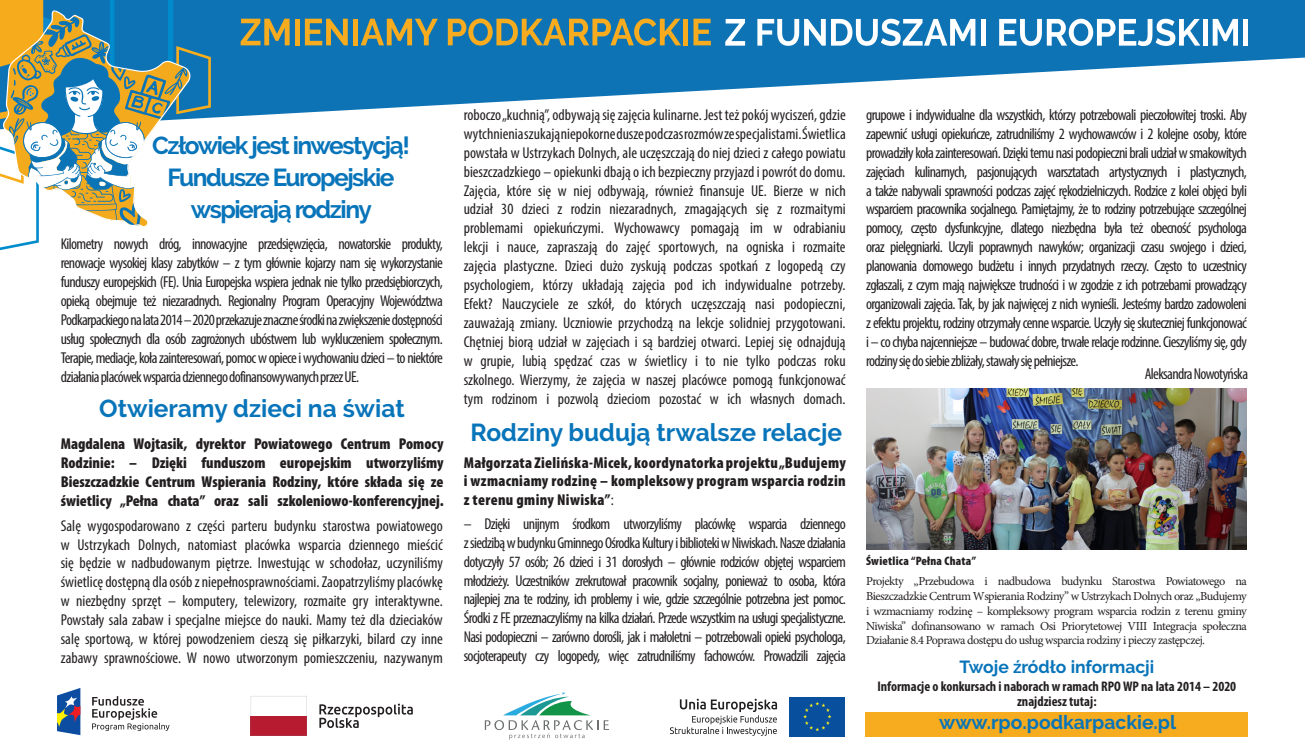
<style>
.page{position:relative;width:1305px;height:753px;background:#fff}
.page>*{position:absolute;margin:0;border:0;box-sizing:border-box;transform-origin:0 0}
.t1{font:700 24.5px/32.2px "Raleway";letter-spacing:-.06em;color:#0874b9;text-align:center}
.t2{font:700 24.5px "Raleway";color:#0874b9}
.t3{font:700 19.25px "Raleway";color:#0874b9}
.t4{font:700 17.5px "Raleway";color:#0874b9}
.t5{font:condensed 15.75px/18.9px "Myriad Pro";letter-spacing:-.01em;color:#231f20;text-align:justify}
.t6{font:900 condensed 15.75px/18.9px "Myriad Pro";letter-spacing:.01em;color:#231f20;text-align:justify}
.t7{font:condensed 15.75px "Myriad Pro";letter-spacing:-.04em;color:#231f20}
.t8{font:700 condensed 14px/15px "Myriad Pro";color:#231f20;text-align:center}
.t9{font:12.25px/14.7px "Minion Pro";letter-spacing:-.04em;color:#231f20;text-align:justify}
.t10{font:900 condensed 12.25px "Myriad Pro";letter-spacing:.02em;color:#231f20}
.s1{font-weight:400}
</style>
<div class="page">
<div style="left:865px;top:712px;width:383px;height:24px;background:#f6ac1e"></div>
<svg style="left:319px;top:703px;width:94px;height:24px"></svg>
<svg style="left:251px;top:696px;width:56px;height:39px"></svg>
<div style="left:789px;top:696px;width:56px;height:39px;background:#084f9e"></div>
<svg style="left:803px;top:701px;width:28px;height:29px"></svg>
<svg style="left:670px;top:698px;width:107px;height:37px"></svg>
<svg style="left:604px;top:720px;width:5px;height:9px"></svg>
<svg style="left:485px;top:692px;width:113px;height:46px"></svg>
<svg style="left:92px;top:696px;width:77px;height:34px"></svg>
<svg style="left:57px;top:688px;width:23px;height:46px"></svg>
<img style="left:866px;top:388px;width:381px;height:161px">
<svg style="left:211px;top:0;width:1094px;height:118px;fill:#0d73b5"></svg>
<svg style="left:241px;top:19px;width:49px;height:26px"></svg>
<div style="left:295px;top:19px;width:5px;height:26px;background:#f6ac1e"></div>
<svg style="left:305px;top:19px;width:43px;height:26px"></svg>
<div style="left:353px;top:19px;width:5px;height:26px;background:#f6ac1e"></div>
<svg style="left:361px;top:19px;width:77px;height:26px;background:#708b74"></svg>
<svg style="left:448px;top:18px;width:233px;height:28px;background:#728b72"></svg>
<div style="left:683px;top:19px;width:5px;height:26px;background:#f6ac1e"></div>
<svg style="left:693px;top:19px;width:18px;height:26px"></svg>
<svg style="left:725px;top:19px;width:20px;height:27px"></svg>
<svg style="left:757px;top:19px;width:218px;height:27px"></svg>
<div style="left:980px;top:19px;width:5px;height:27px;background:#fff"></div>
<svg style="left:999px;top:19px;width:201px;height:27px"></svg>
<div style="left:1202px;top:19px;width:5px;height:27px;background:#fff"></div>
<svg style="left:1212px;top:19px;width:26px;height:27px"></svg>
<div style="left:1243px;top:19px;width:5px;height:27px;background:#fff"></div>
<svg style="left:0;top:0;width:211px;height:250px"></svg>
<svg style="left:2px;top:10px;width:190px;height:218px"></svg>
<p class="t1" style="left:152px;top:129px;width:259px">Człowiek jest inwestycją!<br>Fundusze Europejskie wspierają rodziny</p>
<p class="t5" style="left:61px;top:234px;width:384px">Kilometry nowych dróg, innowacyjne przedsięwzięcia, nowatorskie produkty, renowacje wysokiej klasy zabytków – z tym głównie kojarzy nam się wykorzystanie funduszy europejskich (FE). Unia Europejska wspiera jednak nie tylko przedsiębiorczych, opieką obejmuje też niezaradnych. Regionalny Program Operacyjny Województwa Podkarpackiego na lata 2014 – 2020 przekazuje znaczne środki na zwiększenie dostępności usług społecznych dla osób zagrożonych ubóstwem lub wykluczeniem społecznym.<br>Terapie, mediacje, koła zainteresowań, pomoc w opiece i wychowaniu dzieci – to niektóre działania placówek wsparcia dziennego dofinansowywanych przez UE.</p>
<p class="t2" style="left:99px;top:393px;width:307px">Otwieramy dzieci na świat</p>
<p class="t6" style="left:61px;top:434px;width:384px">Magdalena Wojtasik, dyrektor Powiatowego Centrum Pomocy Rodzinie: – Dzięki funduszom europejskim utworzyliśmy Bieszczadzkie Centrum Wspierania Rodziny, które składa się ze świetlicy „Pełna chata” oraz sali szkoleniowo-konferencyjnej.</p>
<p class="t5" style="left:464px;top:105px;width:383px">roboczo „kuchnią”, odbywają się zajęcia kulinarne. Jest też pokój wyciszeń, gdzie wytchnienia szukają niepokorne dusze podczas rozmów ze specjalistami. Świetlica powstała w Ustrzykach Dolnych, ale uczęszczają do niej dzieci z całego powiatu bieszczadzkiego – opiekunki dbają o ich bezpieczny przyjazd i powrót do domu.</p>
<p class="t5" style="left:464px;top:180px;width:383px">Zajęcia, które się w niej odbywają, również finansuje UE. Bierze w nich udział 30 dzieci z rodzin niezaradnych, zmagających się z rozmaitymi problemami opiekuńczymi. Wychowawcy pomagają im w odrabianiu lekcji i nauce, zapraszają do zajęć sportowych, na ogniska i rozmaite zajęcia plastyczne. Dzieci dużo zyskują podczas spotkań z logopedą czy psychologiem, którzy układają zajęcia pod ich indywidualne potrzeby.</p>
<p class="t5" style="left:464px;top:294px;width:383px">Efekt? Nauczyciele ze szkół, do których uczęszczają nasi podopieczni, zauważają zmiany. Uczniowie przychodzą na lekcje solidniej przygotowani.<br>Chętniej biorą udział w zajęciach i są bardziej otwarci. Lepiej się odnajdują w grupie, lubią spędzać czas w świetlicy i to nie tylko podczas roku szkolnego. Wierzymy, że zajęcia w naszej placówce pomogą funkcjonować tym rodzinom i pozwolą dzieciom pozostać w ich własnych domach.</p>
<p class="t2" style="left:470px;top:418px;width:373px">Rodziny budują trwalsze relacje</p>
<p class="t6" style="left:464px;top:452px;width:383px">Małgorzata Zielińska-Micek, koordynatorka projektu „Budujemy i wzmacniamy rodzinę – kompleksowy program wsparcia rodzin z terenu gminy Niwiska”<span class="s1">:</span></p>
<p class="t5" style="left:61px;top:515px;width:384px">Salę wygospodarowano z części parteru budynku starostwa powiatowego w Ustrzykach Dolnych, natomiast placówka wsparcia dziennego mieścić się będzie w nadbudowanym piętrze. Inwestując w schodołaz, uczyniliśmy świetlicę dostępną dla osób z niepełnosprawnościami. Zaopatrzyliśmy placówkę w niezbędny sprzęt – komputery, telewizory, rozmaite gry interaktywne.<br>Powstały sala zabaw i specjalne miejsce do nauki. Mamy też dla dzieciaków salę sportową, w której powodzeniem cieszą się piłkarzyki, bilard czy inne zabawy sprawnościowe. W nowo utworzonym pomieszczeniu, nazywanym</p>
<p class="t5" style="left:464px;top:513px;width:384px">– Dzięki unijnym środkom utworzyliśmy placówkę wsparcia dziennego z siedzibą w budynku Gminnego Ośrodka Kultury i biblioteki w Niwiskach. Nasze działania dotyczyły 57 osób; 26 dzieci i 31 dorosłych – głównie rodziców objętej wsparciem młodzieży. Uczestników zrekrutował pracownik socjalny, ponieważ to osoba, która najlepiej zna te rodziny, ich problemy i wie, gdzie szczególnie potrzebna jest pomoc.<br>Środki z FE przeznaczyliśmy na kilka działań. Przede wszystkim na usługi specjalistyczne.<br>Nasi podopieczni – zarówno dorośli, jak i małoletni – potrzebowali opieki psychologa, socjoterapeuty czy logopedy, więc zatrudniliśmy fachowców. Prowadzili zajęcia</p>
<p class="t5" style="left:866px;top:105px;width:382px">grupowe i indywidualne dla wszystkich, którzy potrzebowali pieczołowitej troski. Aby zapewnić usługi opiekuńcze, zatrudniliśmy 2 wychowawców i 2 kolejne osoby, które prowadziły koła zainteresowań. Dzięki temu nasi podopieczni brali udział w smakowitych zajęciach kulinarnych, pasjonujących warsztatach artystycznych i plastycznych, a także nabywali sprawności podczas zajęć rękodzielniczych. Rodzice z kolei objęci byli wsparciem pracownika socjalnego. Pamiętajmy, że to rodziny potrzebujące szczególnej pomocy, często dysfunkcyjne, dlatego niezbędna była też obecność psychologa oraz pielęgniarki. Uczyli poprawnych nawyków; organizacji czasu swojego i dzieci, planowania domowego budżetu i innych przydatnych rzeczy. Często to uczestnicy zgłaszali, z czym mają największe trudności i w zgodzie z ich potrzebami prowadzący organizowali zajęcia. Tak, by jak najwięcej z nich wynieśli. Jesteśmy bardzo zadowoleni z efektu projektu, rodziny otrzymały cenne wsparcie. Uczyły się skuteczniej funkcjonować i – co chyba najcenniejsze – budować dobre, trwałe relacje rodzinne. Cieszyliśmy się, gdy rodziny się do siebie zbliżały, stawały się pełniejsze.</p>
<p class="t7" style="left:1144px;top:364px;width:105px">Aleksandra Nowotyńska</p>
<p class="t10" style="left:866px;top:553px;width:111px">Świetlica “Pełna Chata”</p>
<p class="t9" style="left:866px;top:573px;width:382px">Projekty „Przebudowa i nadbudowa budynku Starostwa Powiatowego na Bieszczadzkie Centrum Wspierania Rodziny” w Ustrzykach Dolnych oraz „Budujemy i wzmacniamy rodzinę – kompleksowy program wsparcia rodzin z terenu gminy Niwiska” dofinansowano w ramach Osi Priorytetowej VIII Integracja społeczna Działanie 8.4 Poprawa dostępu do usług wsparcia rodziny i pieczy zastępczej.</p>
<p class="t4" style="left:959px;top:656px;width:196px">Twoje źródło informacji</p>
<p class="t3" style="left:939px;top:711px;width:238px">www.rpo.podkarpackie.pl</p>
<p class="t8" style="left:877px;top:678px;width:360px">Informacje o konkursach i naborach w ramach RPO WP na lata 2014 – 2020 znajdziesz tutaj:</p>
</div>
